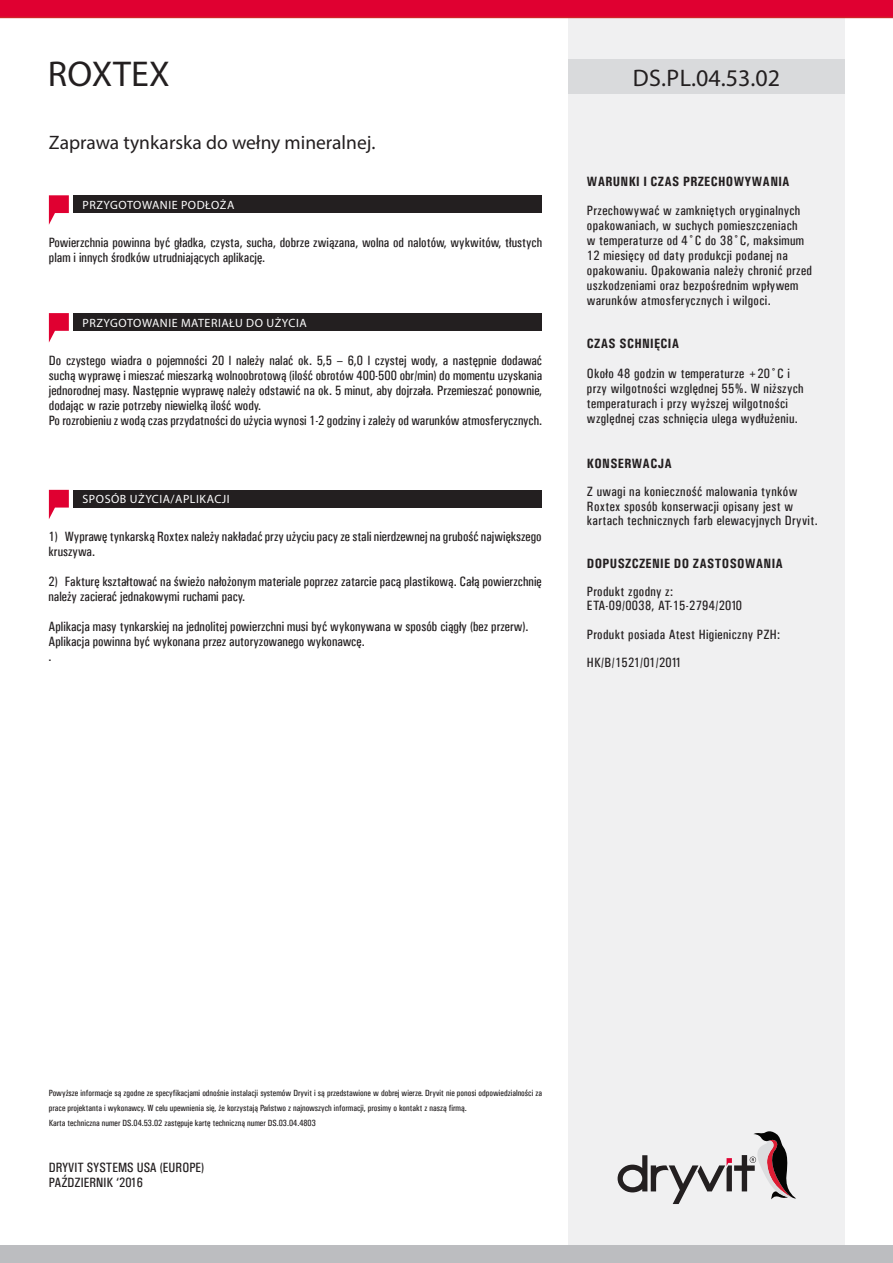
<style>
.page{position:relative;width:893px;height:1263px;background:#fff}
.page>*{position:absolute;margin:0;border:0;box-sizing:border-box;transform-origin:0 0}
.t1{font:36px "Myriad Pro";letter-spacing:.01em;color:#231f20}
.t2{font:24px "Myriad Pro";color:#231f20}
.t3{font:19.5px "Myriad Pro";color:#231f20}
.t4{font:13.5px/15px "Univers Condensed";color:#231f20}
.t5{font:13.5px/15px "Univers Condensed";letter-spacing:.025em;color:#231f20}
.t6{font:700 13.5px "Univers Condensed";letter-spacing:.025em;color:#231f20}
.t7{font:12px "Myriad Pro";letter-spacing:.045em;color:#fff}
.t8{font:9px/15px "Univers Condensed";color:#231f20}
</style>
<div class="page">
<div style="left:568px;top:0;width:277px;height:1263px;background:#f0f0f1"></div>
<svg style="left:0;top:0;width:893px;height:18px;background:#de0230"></svg>
<svg style="left:618px;top:1131px;width:178px;height:73px"></svg>
<div style="left:0;top:1245px;width:893px;height:18px;background:#bcbdc0"></div>
<div style="left:568px;top:59px;width:277px;height:35px;background:#d9dadc"></div>
<div style="left:73px;top:195px;width:469px;height:18px;background:#231f20"></div>
<svg style="left:49px;top:195px;width:20px;height:30px"></svg>
<div style="left:73px;top:313px;width:469px;height:18px;background:#231f20"></div>
<svg style="left:49px;top:313px;width:20px;height:29px"></svg>
<div style="left:73px;top:490px;width:469px;height:18px;background:#231f20"></div>
<svg style="left:49px;top:490px;width:20px;height:29px"></svg>
<p class="t1" style="left:48px;top:52px;width:124px">ROXTEX</p>
<p class="t3" style="left:49px;top:131px;width:328px">Zaprawa tynkarska do wełny mineralnej.</p>
<p class="t7" style="left:83px;top:198px;width:153px">PRZYGOTOWANIE PODŁOŻA</p>
<p class="t4" style="left:49px;top:235px;width:495px">Powierzchnia powinna być gładka, czysta, sucha, dobrze związana, wolna od nalotów, wykwitów, tłustych plam i innych środków utrudniających aplikację.</p>
<p class="t7" style="left:83px;top:315px;width:226px">PRZYGOTOWANIE MATERIAŁU DO UŻYCIA</p>
<p class="t4" style="left:49px;top:353px;width:495px;text-align:justify">Do czystego wiadra o pojemności 20 l należy nalać ok. 5,5 – 6,0 l czystej wody, a następnie dodawać suchą wyprawę i mieszać mieszarką wolnoobrotową (ilość obrotów 400-500 obr/min) do momentu uzyskania jednorodnej masy. Następnie wyprawę należy odstawić na ok. 5 minut, aby dojrzała. Przemieszać ponownie, dodając w razie potrzeby niewielką ilość wody.</p>
<p class="t4" style="left:49px;top:413px;width:495px">Po rozrobieniu z wodą czas przydatności do użycia wynosi 1-2 godziny i zależy od warunków atmosferycznych.</p>
<p class="t7" style="left:83px;top:491px;width:149px">SPOSÓB UŻYCIA/APLIKACJI</p>
<p class="t4" style="left:48px;top:529px;width:495px">1) Wyprawę tynkarską Roxtex należy nakładać przy użyciu pacy ze stali nierdzewnej na grubość największego kruszywa.</p>
<p class="t4" style="left:48px;top:574px;width:495px">2) Fakturę kształtować na świeżo nałożonym materiale poprzez zatarcie pacą plastikową. Całą powierzchnię należy zacierać jednakowymi ruchami pacy.</p>
<p class="t4" style="left:48px;top:619px;width:482px">Aplikacja masy tynkarskiej na jednolitej powierzchni musi być wykonywana w sposób ciągły (bez przerw).</p>
<p class="t4" style="left:48px;top:634px;width:318px">Aplikacja powinna być wykonana przez autoryzowanego wykonawcę.</p>
<p class="t4" style="left:48px;top:649px;width:4px">.</p>
<p class="t2" style="left:633px;top:63px;width:149px">DS.PL.04.53.02</p>
<p class="t6" style="left:587px;top:173px;width:204px">WARUNKI I CZAS PRZECHOWYWANIA</p>
<p class="t5" style="left:587px;top:203px;width:227px">Przechowywać w zamkniętych oryginalnych opakowaniach, w suchych pomieszczeniach<br>w temperaturze od 4˚C do 38˚C, maksimum 12 miesięcy od daty produkcji podanej na opakowaniu. Opakowania należy chronić przed uszkodzeniami oraz bezpośrednim wpływem warunków atmosferycznych i wilgoci.</p>
<p class="t6" style="left:587px;top:336px;width:94px">CZAS SCHNIĘCIA</p>
<p class="t5" style="left:587px;top:366px;width:218px">Około 48 godzin w temperaturze +20˚C i przy wilgotności względnej 55%. W niższych temperaturach i przy wyższej wilgotności względnej czas schnięcia ulega wydłużeniu.</p>
<p class="t6" style="left:587px;top:455px;width:87px">KONSERWACJA</p>
<p class="t5" style="left:587px;top:484px;width:232px;line-height:14.2px">Z uwagi na konieczność malowania tynków<br>Roxtex sposób konserwacji opisany jest w kartach technicznych farb elewacyjnych Dryvit.</p>
<p class="t6" style="left:587px;top:555px;width:198px">DOPUSZCZENIE DO ZASTOSOWANIA</p>
<p class="t5" style="left:587px;top:584px;width:88px">Produkt zgodny z:</p>
<p class="t5" style="left:587px;top:598px;width:157px">ETA-09/0038, AT-15-2794/2010</p>
<p class="t5" style="left:587px;top:627px;width:195px">Produkt posiada Atest Higieniczny PZH:</p>
<p class="t4" style="left:587px;top:655px;width:96px">HK/B/1521/01/2011</p>
<p class="t8" style="left:49px;top:1085px;width:495px">Powyższe informacje są zgodne ze specyfikacjami odnośnie instalacji systemów Dryvit i są przedstawione w dobrej wierze. Dryvit nie ponosi odpowiedzialności za prace projektanta i wykonawcy. W celu upewnienia się, że korzystają Państwo z najnowszych informacji, prosimy o kontakt z naszą firmą.</p>
<p class="t8" style="left:49px;top:1115px;width:269px">Karta techniczna numer DS.04.53.02 zastępuje kartę techniczną numer DS.03.04.4803</p>
<p class="t4" style="left:49px;top:1160px;width:157px">DRYVIT SYSTEMS USA (EUROPE)<br>PAŹDZIERNIK ‘2016</p>
</div>
